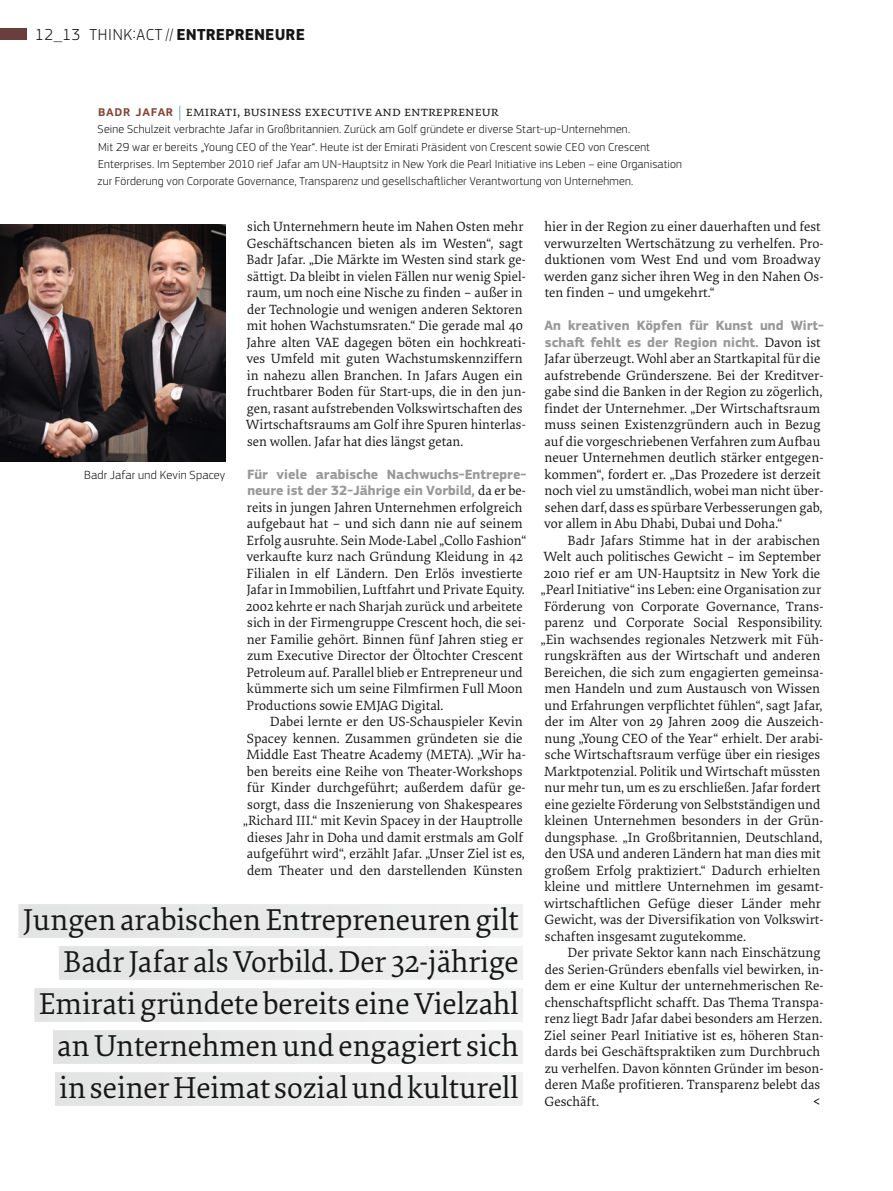
<style>
.page{position:relative;width:893px;height:1191px;background:#fff}
.page>*{position:absolute;margin:0;border:0;box-sizing:border-box;transform-origin:0 0}
.t1{font:31.5px/42px "Elena Trial";letter-spacing:-.005em;color:#151616;text-align:right}
.t2{font:300 16.5px "PF Square Sans Pro";letter-spacing:.04em;color:#151616}
.t3{font:14.25px "Elena Trial";letter-spacing:.01em;color:#151616}
.t4{font:13.95px/16.5px "Elena Trial";color:#151616}
.t5{font:700 13.95px/16.5px "PF Square Sans Pro";color:#999}
.t6{font:13.95px "PF Square Sans Pro";color:#151616}
.t7{font:300 12.3px "PF Square Sans Pro";letter-spacing:.015em;color:#151616}
.t8{font:300 12px/17.2px "PF Square Sans Pro";letter-spacing:.015em;color:#151616}
.s1{font-weight:700}
.s2{font-family:"PF Square Sans Pro";font-weight:500;font-size:15px;color:#83432f}
.s3{font-size:19.95px;color:#005c89}
.s4{font-family:"Elena Trial";font-weight:400;color:#151616}
</style>
<div class="page">
<div style="left:0;top:29px;width:27px;height:11px;background:#693f3d"></div>
<img style="left:0;top:224px;width:225px;height:238px">
<div style="left:18px;top:904px;width:505px;height:34px;background:#e9e9e9"></div>
<div style="left:59px;top:946px;width:464px;height:34px;background:#e9e9e9"></div>
<div style="left:34px;top:988px;width:489px;height:34px;background:#e9e9e9"></div>
<div style="left:53px;top:1030px;width:470px;height:34px;background:#e9e9e9"></div>
<div style="left:55px;top:1072px;width:468px;height:34px;background:#e9e9e9"></div>
<p class="t2" style="left:35px;top:25px;width:269px">12_13 think:act // <span class="s1">Entrepreneure</span></p>
<p class="t3" style="left:98px;top:102px;width:402px"><span class="s2">Badr Jafar</span> <span class="s3">|</span> Emirati, Business Executive and Entrepreneur</p>
<p class="t8" style="left:97px;top:121px;width:586px">Seine Schulzeit verbrachte Jafar in Großbritannien. Zurück am Golf gründete er diverse Start-up-Unternehmen.<br>Mit 29 war er bereits „Young CEO of the Year“. Heute ist der Emirati Präsident von Crescent sowie CEO von Crescent Enterprises. I m September 2010 rief Jafar am UN-Hauptsitz in New York die Pearl I nitiative ins Leben – eine Organisation zur Förderung von Corporate Governance, Transparenz und gesellschaftlicher Verantwortung von Unternehmen.</p>
<p class="t7" style="left:84px;top:467px;width:143px">Badr Jafar und Kevin Spacey</p>
<p class="t4" style="left:246px;top:218px;width:281px">sich Unternehmern heute im Nahen Osten mehr Geschäftschancen bieten als im Westen“, sagt Badr Jafar. „Die Märkte im Westen sind stark ge&shy;sättigt. Da bleibt in vielen Fällen nur wenig Spiel&shy;raum, um noch eine Nische zu finden – außer in der Technologie und wenigen anderen Sektoren mit hohen Wachstumsraten.“ Die gerade mal 40<br>Jahre alten VAE dagegen böten ein hochkreati&shy;ves Umfeld mit guten Wachstumskennziffern in nahezu allen Branchen. In Jafars Augen ein fruchtbarer Boden für Start-ups, die in den jun&shy;gen, rasant aufstrebenden Volkswirtschaften des Wirtschaftsraums am Golf ihre Spuren hinterlas&shy;sen wollen. Jafar hat dies längst getan.</p>
<p class="t5" style="left:247px;top:466px;width:280px">Für viele arabische Nachwuchs-Entrepre&shy;neure ist der 32-Jährige ein Vorbild, <span class="s4">da er be-</span></p>
<p class="t4" style="left:246px;top:498px;width:282px">reits in jungen Jahren Unternehmen erfolgreich aufgebaut hat – und sich dann nie auf seinem Erfolg ausruhte. Sein Mode-Label „Collo Fashion“ verkaufte kurz nach Gründung Kleidung in 42<br>Filialen in elf Ländern. Den Erlös investierte Jafar in Immobilien, Luftfahrt und Private Equity.<br>2002 kehrte er nach Sharjah zurück und arbeitete sich in der Firmengruppe Crescent hoch, die sei&shy;ner Familie gehört. Binnen fünf Jahren stieg er zum Executive Director der Öltochter Crescent Petroleum auf. Parallel blieb er Entrepreneur und kümmerte sich um seine Filmfirmen Full Moon Productions sowie EMJAG Digital.</p>
<p class="t4" style="left:243px;top:713px;width:284px;text-indent:27px">Dabei lernte er den US-Schauspieler Kevin Spacey kennen. Zusammen gründeten sie die Middle East Theatre Academy (META). „Wir ha&shy;ben bereits eine Reihe von Theater-Workshops für Kinder durchgeführt; außerdem dafür ge&shy;sorgt, dass die Inszenierung von Shakespeares „Richard III.“ mit Kevin Spacey in der Hauptrolle dieses Jahr in Doha und damit erstmals am Golf aufgeführt wird“, erzählt Jafar. „Unser Ziel ist es, dem Theater und den darstellenden Künsten</p>
<h1 class="t1" style="left:23px;top:897px;width:497px">Jungen arabischen Entrepreneuren gilt Badr Jafar als Vorbild. Der 32-jährige Emirati gründete bereits eine Vielzahl an Unternehmen und engagiert sich<br>in seiner Heimat sozial und kulturell</h1>
<p class="t4" style="left:544px;top:218px;width:281px">hier in der Region zu einer dauerhaften und fest verwurzelten Wertschätzung zu verhelfen. Pro&shy;duktionen vom West End und vom Broadway werden ganz sicher ihren Weg in den Nahen Os&shy;ten finden – und umgekehrt.“</p>
<p class="t5" style="left:544px;top:318px;width:281px">An kreativen Köpfen für Kunst und Wirt&shy;schaft fehlt es der Region nicht. <span class="s4">Davon ist</span></p>
<p class="t4" style="left:544px;top:350px;width:281px">Jafar überzeugt. Wohl aber an Startkapital für die aufstrebende Gründerszene. Bei der Kreditver&shy;gabe sind die Banken in der Region zu zögerlich, findet der Unternehmer. „Der Wirtschaftsraum muss seinen Existenzgründern auch in Bezug auf die vorgeschriebenen Verfahren zum Aufbau neuer Unternehmen deutlich stärker entgegen&shy;kommen“, fordert er. „Das Prozedere ist derzeit noch viel zu umständlich, wobei man nicht über&shy;sehen darf, dass es spürbare Verbesserungen gab, vor allem in Abu Dhabi, Dubai und Doha.“</p>
<p class="t4" style="left:541px;top:531px;width:284px;text-indent:27px">Badr Jafars Stimme hat in der arabischen Welt auch politisches Gewicht – im September 2010 rief er am UN-Hauptsitz in New York die „Pearl Initiative“ ins Leben: eine Organisation zur Förderung von Corporate Governance, Trans&shy;parenz und Corporate Social Responsibility. „Ein wachsendes regionales Netzwerk mit Füh&shy;rungskräften aus der Wirtschaft und anderen Bereichen, die sich zum engagierten gemeinsa&shy;men Handeln und zum Austausch von Wissen und Erfahrungen verpflichtet fühlen“, sagt Jafar, der im Alter von 29 Jahren 2009 die Auszeich&shy;nung „Young CEO of the Year“ erhielt. Der arabi&shy;sche Wirtschaftsraum verfüge über ein riesiges Marktpotenzial. Politik und Wirtschaft müssten nur mehr tun, um es zu erschließen. Jafar fordert eine gezielte Förderung von Selbstständigen und kleinen Unternehmen besonders in der Grün&shy;dungsphase. „In Großbritannien, Deutschland, den USA und anderen Ländern hat man dies mit großem Erfolg praktiziert.“ Dadurch erhielten kleine und mittlere Unternehmen im gesamt&shy;wirtschaftlichen Gefüge dieser Länder mehr Gewicht, was der Diversifikation von Volkswirt&shy;schaften insgesamt zugutekomme.</p>
<p class="t4" style="left:544px;top:944px;width:281px;text-indent:23px">Der private Sektor kann nach Einschätzung des Serien-Gründers ebenfalls viel bewirken, in&shy;dem er eine Kultur der unternehmerischen Re&shy;chenschaftspflicht schafft. Das Thema Transpa&shy;renz liegt Badr Jafar dabei besonders am Herzen.<br>Ziel seiner Pearl Initiative ist es, höheren Stan&shy;dards bei Geschäftspraktiken zum Durchbruch zu verhelfen. Davon könnten Gründer im beson&shy;deren Maße profitieren. Transparenz belebt das Geschäft.</p>
<p class="t6" style="left:813px;top:1093px;width:9px">&lt;</p>
</div>
